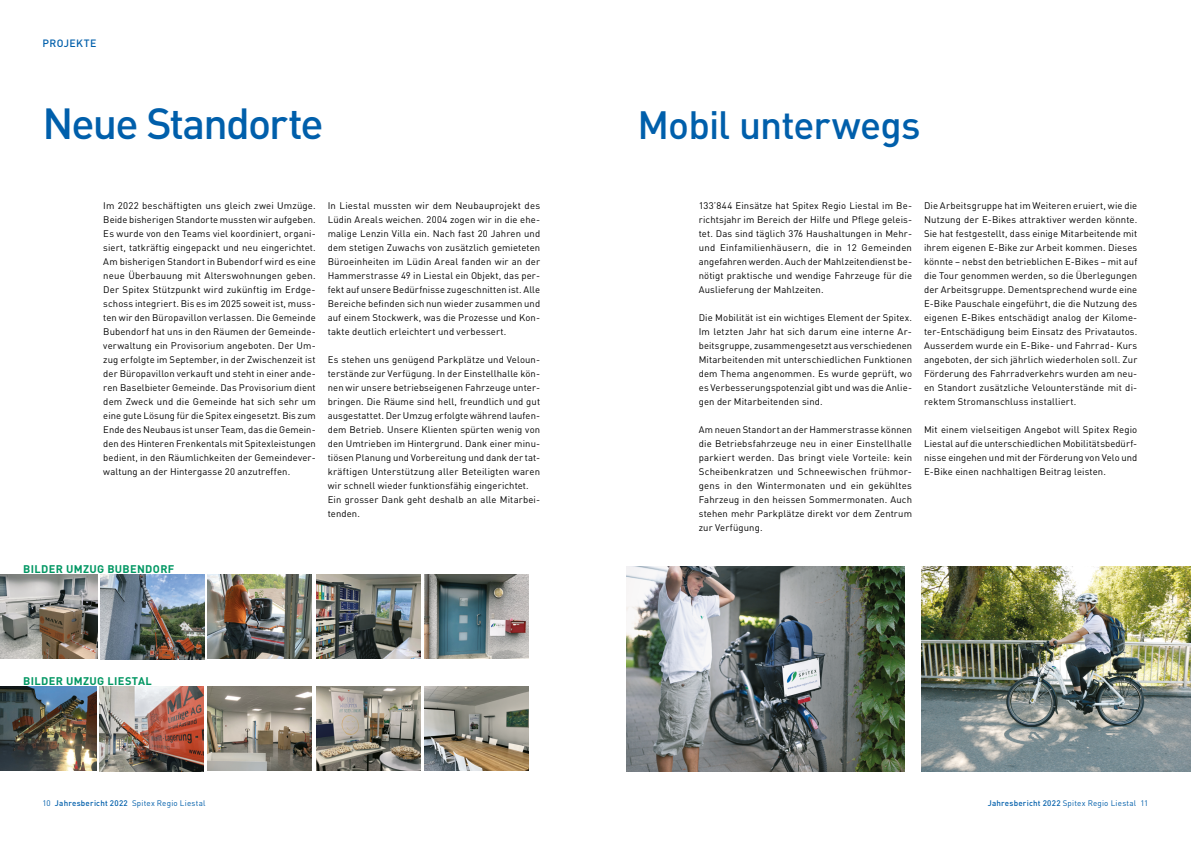
<style>
.page{position:relative;width:1191px;height:842px;background:#fff}
.page>*{position:absolute;margin:0;border:0;box-sizing:border-box;transform-origin:0 0}
.t1{font:500 43px "DIN Pro";letter-spacing:-.045em;color:#005fab}
.t2{font:500 39px "DIN Pro";letter-spacing:-.02em;color:#005fab}
.t3{font:700 11px "DIN Pro";letter-spacing:.03em;color:#009662}
.t4{font:500 10.5px "DIN Pro";letter-spacing:.035em;color:#005fab}
.t5{font:9.5px/14px "DIN Pro";letter-spacing:.01em;color:#000;text-align:justify}
.t6{font:8px "DIN Pro";letter-spacing:.025em;color:#005fab}
.s1{font-weight:500}
</style>
<div class="page">
<img style="left:100px;top:574px;width:104px;height:85px">
<img style="left:208px;top:574px;width:104px;height:84px">
<img style="left:316px;top:574px;width:104px;height:84px">
<img style="left:424px;top:574px;width:104px;height:84px">
<img style="left:0;top:574px;width:97px;height:84px">
<img style="left:99px;top:686px;width:105px;height:85px">
<img style="left:207px;top:686px;width:104px;height:84px">
<img style="left:316px;top:686px;width:104px;height:84px">
<img style="left:424px;top:686px;width:104px;height:84px">
<img style="left:0;top:686px;width:96px;height:84px">
<img style="left:626px;top:567px;width:278px;height:204px">
<img style="left:922px;top:567px;width:269px;height:204px">
<p class="t4" style="left:43px;top:36px;width:55px">PROJEKTE</p>
<h1 class="t1" style="left:43px;top:94px;width:283px">Neue Standorte</h1>
<p class="t5" style="left:103px;top:198px;width:214px">Im 2022 beschäftigten uns gleich zwei Umzüge.<br>Beide bisherigen Standorte mussten wir aufgeben.<br>Es wurde von den Teams viel koordiniert, organi&shy;siert, tatkräftig eingepackt und neu eingerichtet.<br>Am bisherigen Standort in Bubendorf wird es eine neue Überbauung mit Alterswohnungen geben.<br>Der Spitex Stützpunkt wird zukünftig im Erdge&shy;schoss integriert. Bis es im 2025 soweit ist, muss&shy;ten wir den Büropavillon verlassen. Die Gemeinde Bubendorf hat uns in den Räumen der Gemeinde&shy;verwaltung ein Provisorium angeboten. Der Um&shy;zug erfolgte im September, in der Zwischenzeit ist der Büropavillon verkauft und steht in einer ande&shy;ren Baselbieter Gemeinde. Das Provisorium dient dem Zweck und die Gemeinde hat sich sehr um eine gute Lösung für die Spitex eingesetzt. Bis zum Ende des Neubaus ist unser Team, das die Gemein&shy;den des Hinteren Frenkentals mit Spitexleistungen bedient, in den Räumlichkeiten der Gemeindever&shy;waltung an der Hintergasse 20 anzutreffen.</p>
<p class="t5" style="left:328px;top:198px;width:214px">In Liestal mussten wir dem Neubauprojekt des Lüdin Areals weichen. 2004 zogen wir in die ehe&shy;malige Lenzin Villa ein. Nach fast 20 Jahren und dem stetigen Zuwachs von zusätzlich gemieteten Büroeinheiten im Lüdin Areal fanden wir an der Hammerstrasse 49 in Liestal ein Objekt, das per&shy;fekt auf unsere Bedürfnisse zugeschnitten ist. Alle Bereiche befinden sich nun wieder zusammen und auf einem Stockwerk, was die Prozesse und Kon&shy;takte deutlich erleichtert und verbessert.</p>
<p class="t5" style="left:328px;top:352px;width:214px;text-align:left">Es stehen uns genügend Parkplätze und Veloun&shy;terstände zur Verfügung. In der Einstellhalle kön&shy;nen wir unsere betriebseigenen Fahrzeuge unter&shy;bringen. Die Räume sind hell, freundlich und gut ausgestattet. Der Umzug erfolgte während laufen&shy;dem Betrieb. Unsere Klienten spürten wenig von den Umtrieben im Hintergrund. Dank einer minu&shy;tiösen Planung und Vorbereitung und dank der tat&shy;kräftigen Unterstützung aller Beteiligten waren wir schnell wieder funktionsfähig eingerichtet.<br>Ein grosser Dank geht deshalb an alle Mitarbei&shy;tenden.</p>
<p class="t3" style="left:23px;top:561px;width:153px">BILDER UMZUG BUBENDORF</p>
<p class="t3" style="left:23px;top:673px;width:130px">BILDER UMZUG LIESTAL</p>
<h2 class="t2" style="left:637px;top:98px;width:284px">Mobil unterwegs</h2>
<p class="t5" style="left:699px;top:198px;width:215px">133’844 Einsätze hat Spitex Regio Liestal im Be&shy;richtsjahr im Bereich der Hilfe und Pflege geleis&shy;tet. Das sind täglich 376 Haushaltungen in Mehr&shy;und Einfamilienhäusern, die in 12 Gemeinden angefahren werden. Auch der Mahlzeitendienst be&shy;nötigt praktische und wendige Fahrzeuge für die Auslieferung der Mahlzeiten.</p>
<p class="t5" style="left:699px;top:310px;width:215px">Die Mobilität ist ein wichtiges Element der Spitex.<br>Im letzten Jahr hat sich darum eine interne Ar&shy;beitsgruppe, zusammengesetzt aus verschiedenen Mitarbeitenden mit unterschiedlichen Funktionen dem Thema angenommen. Es wurde geprüft, wo es Verbesserungspotenzial gibt und was die Anlie&shy;gen der Mitarbeitenden sind.</p>
<p class="t5" style="left:699px;top:422px;width:215px">Am neuen Standort an der Hammerstrasse können die Betriebsfahrzeuge neu in einer Einstellhalle parkiert werden. Das bringt viele Vorteile: kein Scheibenkratzen und Schneewischen frühmor&shy;gens in den Wintermonaten und ein gekühltes Fahrzeug in den heissen Sommermonaten. Auch stehen mehr Parkplätze direkt vor dem Zentrum zur Verfügung.</p>
<p class="t5" style="left:924px;top:198px;width:215px">Die Arbeitsgruppe hat im Weiteren eruiert, wie die Nutzung der E-Bikes attraktiver werden könnte.<br>Sie hat festgestellt, dass einige Mitarbeitende mit ihrem eigenen E-Bike zur Arbeit kommen. Dieses könnte – nebst den betrieblichen E-Bikes – mit auf die Tour genommen werden, so die Überlegungen der Arbeitsgruppe. Dementsprechend wurde eine E-Bike Pauschale eingeführt, die die Nutzung des eigenen E-Bikes entschädigt analog der Kilome&shy;ter-Entschädigung beim Einsatz des Privatautos.<br>Ausserdem wurde ein E-Bike- und Fahrrad- Kurs angeboten, der sich jährlich wiederholen soll. Zur Förderung des Fahrradverkehrs wurden am neu&shy;en Standort zusätzliche Velounterstände mit di&shy;rektem Stromanschluss installiert.</p>
<p class="t5" style="left:924px;top:422px;width:215px">Mit einem vielseitigen Angebot will Spitex Regio Liestal auf die unterschiedlichen Mobilitätsbedürf&shy;nisse eingehen und mit der Förderung von Velo und E-Bike einen nachhaltigen Beitrag leisten.</p>
<p class="t6" style="left:43px;top:798px;width:164px">10 <span class="s1">Jahresbericht 2022</span> Spitex Regio Liestal</p>
<p class="t6" style="left:987px;top:798px;width:162px"><span class="s1">Jahresbericht 2022</span> Spitex Regio Liestal 11</p>
</div>
